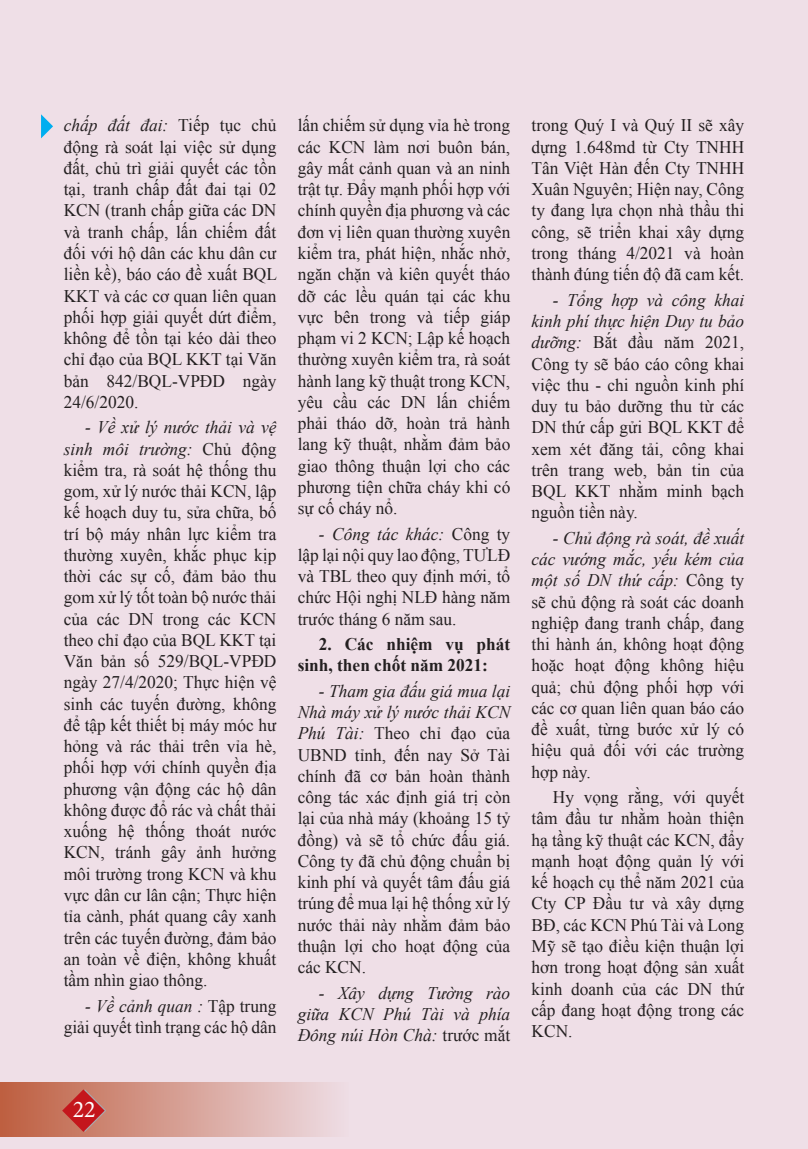
<style>
.page{position:relative;width:808px;height:1149px;background:#fff}
.page>*{position:absolute;margin:0;border:0;box-sizing:border-box;transform-origin:0 0}
.t1{font:24px "Minion Pro";color:#fff}
.t2{font:17.7px/21.3px "Times New Roman";color:#231f20;text-align:justify}
.t3{font:italic 17.7px/21.3px "Times New Roman";color:#231f20;text-align:justify}
.t4{font:700 17.7px/21.3px "Times New Roman";color:#231f20}
.s1{font-style:italic}
.s2{font-style:normal}
</style>
<div class="page">
<div style="left:0;top:0;width:808px;height:1148px;background:#efdfe7"></div>
<div style="left:0;top:1081px;width:349px;height:55px;background:linear-gradient(to right,#be5f3f,#eedde5)"></div>
<svg style="left:62px;top:1089px;width:44px;height:42px;background:#c54c45"></svg>
<svg style="left:41px;top:114px;width:12px;height:24px"></svg>
<p class="t2" style="left:64px;top:114px;width:215px"><span class="s1">chấp đất đai:</span> Tiếp tục chủ động rà soát lại việc sử dụng đất, chủ trì giải quyết các tồn tại, tranh chấp đất đai tại 02<br>KCN (tranh chấp giữa các DN và tranh chấp, lấn chiếm đất đối với hộ dân các khu dân cư liền kề), báo cáo đề xuất BQL KKT và các cơ quan liên quan phối hợp giải quyết dứt điểm, không để tồn tại kéo dài theo chỉ đạo của BQL KKT tại Văn bản 842/BQL-VPĐD ngày 24/6/2020.</p>
<p class="t2" style="left:64px;top:416px;width:214px;text-indent:21px"><span class="s1">- Về xử lý nước thải và vệ sinh môi trường:</span> Chủ động kiểm tra, rà soát hệ thống thu gom, xử lý nước thải KCN, lập kế hoạch duy tu, sửa chữa, bố trí bộ máy nhân lực kiểm tra thường xuyên, khắc phục kịp thời các sự cố, đảm bảo thu gom xử lý tốt toàn bộ nước thải của các DN trong các KCN theo chỉ đạo của BQL KKT tại Văn bản số 529/BQL-VPĐD ngày 27/4/2020; Thực hiện vệ sinh các tuyến đường, không để tập kết thiết bị máy móc hư hỏng và rác thải trên vỉa hè, phối hợp với chính quyền địa phương vận động các hộ dân không được đổ rác và chất thải xuống hệ thống thoát nước KCN, tránh gây ảnh hưởng môi trường trong KCN và khu vực dân cư lân cận; Thực hiện tỉa cành, phát quang cây xanh trên các tuyến đường, đảm bảo an toàn về điện, không khuất tầm nhìn giao thông.</p>
<p class="t2" style="left:64px;top:994px;width:214px;text-align:right"><span class="s1">- Về cảnh quan :</span> Tập trung giải quyết tình trạng các hộ dân</p>
<p class="t2" style="left:298px;top:114px;width:214px">lấn chiếm sử dụng vỉa hè trong các KCN làm nơi buôn bán, gây mất cảnh quan và an ninh trật tự. Đẩy mạnh phối hợp với chính quyền địa phương và các đơn vị liên quan thường xuyên kiểm tra, phát hiện, nhắc nhở, ngăn chặn và kiên quyết tháo dỡ các lều quán tại các khu vực bên trong và tiếp giáp phạm vi 2 KCN; Lập kế hoạch thường xuyên kiểm tra, rà soát hành lang kỹ thuật trong KCN, yêu cầu các DN lấn chiếm phải tháo dỡ, hoàn trả hành lang kỹ thuật, nhằm đảm bảo giao thông thuận lợi cho các phương tiện chữa cháy khi có sự cố cháy nổ.</p>
<p class="t2" style="left:298px;top:522px;width:214px;text-indent:21px"><span class="s1">- Công tác khác:</span> Công ty lập lại nội quy lao động, TƯLĐ và TBL theo quy định mới, tổ chức Hội nghị NLĐ hàng năm trước tháng 6 năm sau.</p>
<p class="t4" style="left:298px;top:633px;width:214px;text-indent:21px">2. Các nhiệm vụ phát sinh, then chốt năm 2021:</p>
<p class="t2" style="left:298px;top:679px;width:214px;text-indent:21px"><span class="s1">- Tham gia đấu giá mua lại Nhà máy xử lý nước thải KCN Phú Tài:</span> Theo chỉ đạo của UBND tỉnh, đến nay Sở Tài chính đã cơ bản hoàn thành công tác xác định giá trị còn lại của nhà máy (khoảng 15 tỷ đồng) và sẽ tổ chức đấu giá.<br>Công ty đã chủ động chuẩn bị kinh phí và quyết tâm đấu giá trúng để mua lại hệ thống xử lý nước thải này nhằm đảm bảo thuận lợi cho hoạt động của các KCN.</p>
<p class="t3" style="left:298px;top:981px;width:214px;text-indent:21px">- Xây dựng Tường rào giữa KCN Phú Tài và phía Đông núi Hòn Chà: <span class="s2">trước mắt</span></p>
<p class="t2" style="left:531px;top:114px;width:214px">trong Quý I và Quý II sẽ xây dựng 1.648md từ Cty TNHH Tân Việt Hàn đến Cty TNHH Xuân Nguyên; Hiện nay, Công ty đang lựa chọn nhà thầu thi công, sẽ triển khai xây dựng trong tháng 4/2021 và hoàn thành đúng tiến độ đã cam kết.</p>
<p class="t2" style="left:531px;top:289px;width:214px;text-indent:21px"><span class="s1">- Tổng hợp và công khai kinh phí thực hiện Duy tu bảo dưỡng:</span> Bắt đầu năm 2021, Công ty sẽ báo cáo công khai việc thu - chi nguồn kinh phí duy tu bảo dưỡng thu từ các DN thứ cấp gửi BQL KKT để xem xét đăng tải, công khai trên trang web, bản tin của BQL KKT nhằm minh bạch nguồn tiền này.</p>
<p class="t2" style="left:531px;top:527px;width:214px;text-indent:21px"><span class="s1">- Chủ động rà soát, đề xuất các vướng mắc, yếu kém của một số DN thứ cấp:</span> Công ty sẽ chủ động rà soát các doanh nghiệp đang tranh chấp, đang thi hành án, không hoạt động hoặc hoạt động không hiệu quả; chủ động phối hợp với các cơ quan liên quan báo cáo đề xuất, từng bước xử lý có hiệu quả đối với các trường hợp này.</p>
<p class="t2" style="left:531px;top:786px;width:214px;text-indent:21px">Hy vọng rằng, với quyết tâm đầu tư nhằm hoàn thiện hạ tầng kỹ thuật các KCN, đẩy mạnh hoạt động quản lý với kế hoạch cụ thể năm 2021 của Cty CP Đầu tư và xây dựng BĐ, các KCN Phú Tài và Long Mỹ sẽ tạo điều kiện thuận lợi hơn trong hoạt động sản xuất kinh doanh của các DN thứ cấp đang hoạt động trong các KCN.</p>
<h1 class="t1" style="left:73px;top:1092px;width:25px">22</h1>
</div>
